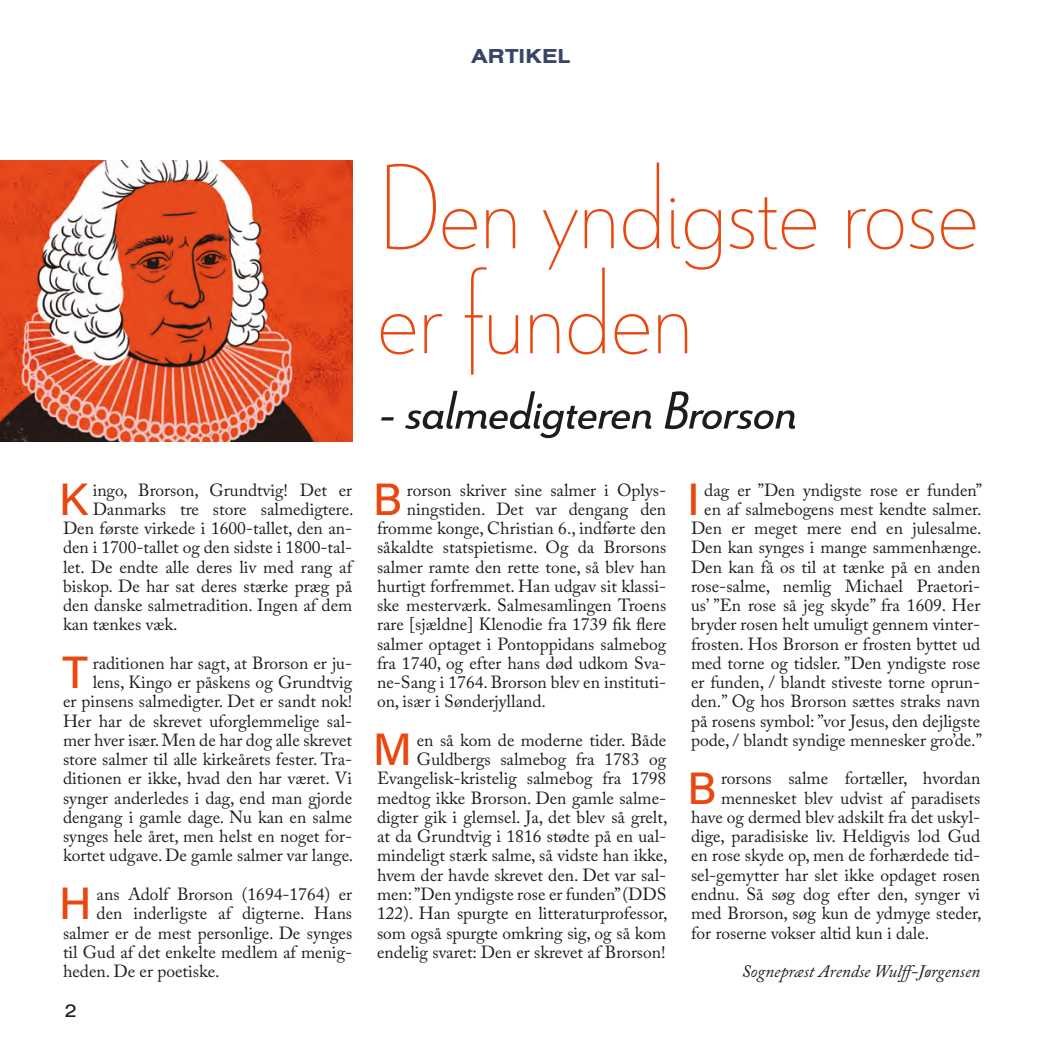
<style>
.page{position:relative;width:1042px;height:1042px;background:#fff}
.page>*{position:absolute;margin:0;border:0;box-sizing:border-box;transform-origin:0 0}
.t1{font:119px "Le Havre Thi";color:#e84710}
.t2{font:italic 52.5px "Le Havre";color:#1d1d1b}
.t3{font:500 45.15px "Acumin Pro";color:#e84710}
.t4{font:700 21px "Nimbus San Ext";color:#384565}
.t5{font:19.25px "Nimbus San Ext";color:#1d1d1b}
.t6{font:17.5px/19.2px "Adobe Caslon Pro";color:#1d1d1b;text-align:right}
.t7{font:italic 17.5px "Adobe Caslon Pro";color:#1d1d1b}
</style>
<div class="page">
<img style="left:0;top:160px;width:352px;height:281px">
<p class="t4" style="left:471px;top:42px;width:100px">ARTIKEL</p>
<p class="t3" style="left:59px;top:468px;width:31px">K</p>
<p class="t6" style="left:93px;top:480px;width:261px">ingo, Brorson, Grundtvig! Det er</p>
<p class="t6" style="left:93px;top:499px;width:262px">Danmarks tre store salmedigtere.</p>
<p class="t6" style="left:63px;top:518px;width:291px">Den første virkede i 1600-tallet, den an-</p>
<p class="t6" style="left:63px;top:538px;width:291px">den i 1700-tallet og den sidste i 1800-tal-</p>
<p class="t6" style="left:63px;top:557px;width:291px">let. De endte alle deres liv med rang af</p>
<p class="t6" style="left:63px;top:576px;width:291px">biskop. De har sat deres stærke præg på</p>
<p class="t6" style="left:63px;top:595px;width:291px">den danske salmetradition. Ingen af dem</p>
<p class="t6" style="left:63px;top:615px;width:116px">kan tænkes væk.</p>
<p class="t3" style="left:63px;top:641px;width:27px">T</p>
<p class="t6" style="left:63px;top:653px;width:292px">raditionen har sagt, at Brorson er ju&shy;lens, Kingo er påskens og Grundtvig<br>er pinsens salmedigter. Det er sandt nok!<br>Her har de skrevet uforglemmelige sal&shy;mer hver især. Men de har dog alle skrevet store salmer til alle kirkeårets fester. Tra&shy;ditionen er ikke, hvad den har været. Vi synger anderledes i dag, end man gjorde dengang i gamle dage. Nu kan en salme synges hele året, men helst en noget for&shy;kortet udgave. De gamle salmer var lange.</p>
<p class="t3" style="left:59px;top:872px;width:35px">H</p>
<p class="t6" style="left:97px;top:884px;width:257px">ans Adolf Brorson (1694-1764) er</p>
<p class="t6" style="left:97px;top:903px;width:257px">den inderligste af digterne. Hans</p>
<p class="t6" style="left:63px;top:923px;width:291px">salmer er de mest personlige. De synges</p>
<p class="t6" style="left:63px;top:942px;width:291px">til Gud af det enkelte medlem af menig-</p>
<p class="t6" style="left:63px;top:961px;width:158px">heden. De er poetiske.</p>
<p class="t5" style="left:64px;top:997px;width:14px">2</p>
<p class="t1" style="left:377px;top:142px;width:603px">Den yndigste rose</p>
<p class="t1" style="left:377px;top:247px;width:317px">er funden</p>
<p class="t2" style="left:377px;top:380px;width:419px">- salmedigteren Brorson</p>
<p class="t3" style="left:373px;top:468px;width:31px">B</p>
<p class="t6" style="left:407px;top:480px;width:261px">rorson skriver sine salmer i Oplys-</p>
<p class="t6" style="left:407px;top:499px;width:261px">ningstiden. Det var dengang den</p>
<p class="t6" style="left:377px;top:518px;width:291px">fromme konge, Christian 6., indførte den</p>
<p class="t6" style="left:377px;top:538px;width:291px">såkaldte statspietisme. Og da Brorsons</p>
<p class="t6" style="left:377px;top:557px;width:291px">salmer ramte den rette tone, så blev han</p>
<p class="t6" style="left:377px;top:576px;width:291px">hurtigt forfremmet. Han udgav sit klassi-</p>
<p class="t6" style="left:377px;top:595px;width:291px">ske mesterværk. Salmesamlingen Troens</p>
<p class="t6" style="left:377px;top:615px;width:291px">rare [sjældne] Klenodie fra 1739 fik flere</p>
<p class="t6" style="left:377px;top:634px;width:291px">salmer optaget i Pontoppidans salmebog</p>
<p class="t6" style="left:377px;top:653px;width:291px">fra 1740, og efter hans død udkom Sva-</p>
<p class="t6" style="left:377px;top:672px;width:291px">ne-Sang i 1764. Brorson blev en instituti-</p>
<p class="t6" style="left:377px;top:692px;width:170px">on, især i Sønderjylland.</p>
<p class="t3" style="left:373px;top:718px;width:41px">M</p>
<p class="t6" style="left:377px;top:730px;width:292px">en så kom de moderne tider. Både Guldbergs salmebog fra 1783 og Evangelisk-kristelig salmebog fra 1798 medtog ikke Brorson. Den gamle salme&shy;digter gik i glemsel. Ja, det blev så grelt, at da Grundtvig i 1816 stødte på en ual&shy;mindeligt stærk salme, så vidste han ikke, hvem der havde skrevet den. Det var sal&shy;men: ”Den yndigste rose er funden” (DDS 122). Han spurgte en litteraturprofessor, som også spurgte omkring sig, og så kom endelig svaret: Den er skrevet af Brorson!</p>
<p class="t6" style="left:691px;top:480px;width:292px">dag er ”Den yndigste rose er funden” en af salmebogens mest kendte salmer.<br>Den er meget mere end en julesalme.<br>Den kan synges i mange sammenhænge.<br>Den kan få os til at tænke på en anden rose-salme, nemlig Michael Praetori&shy;us’ ”En rose så jeg skyde” fra 1609. Her bryder rosen helt umuligt gennem vinter&shy;frosten. Hos Brorson er frosten byttet ud med torne og tidsler. ”Den yndigste rose er funden, / blandt stiveste torne oprun&shy;den.” Og hos Brorson sættes straks navn på rosens symbol: ”vor Jesus, den dejligste pode, / blandt syndige mennesker gro’de.”</p>
<p class="t3" style="left:687px;top:756px;width:31px">B</p>
<p class="t6" style="left:721px;top:769px;width:261px">rorsons salme fortæller, hvordan</p>
<p class="t3" style="left:687px;top:468px;width:14px">I</p>
<p class="t6" style="left:721px;top:788px;width:261px">mennesket blev udvist af paradisets</p>
<p class="t6" style="left:691px;top:807px;width:291px">have og dermed blev adskilt fra det uskyl-</p>
<p class="t6" style="left:691px;top:826px;width:291px">dige, paradisiske liv. Heldigvis lod Gud</p>
<p class="t6" style="left:691px;top:846px;width:291px">en rose skyde op, men de forhærdede tid-</p>
<p class="t6" style="left:691px;top:865px;width:291px">sel-gemytter har slet ikke opdaget rosen</p>
<p class="t6" style="left:691px;top:884px;width:291px">endnu. Så søg dog efter den, synger vi</p>
<p class="t6" style="left:691px;top:903px;width:292px">med Brorson, søg kun de ydmyge steder,</p>
<p class="t6" style="left:691px;top:923px;width:239px">for roserne vokser altid kun i dale.</p>
<p class="t7" style="left:742px;top:960px;width:240px">Sognepræst Arendse Wulff-Jørgensen</p>
</div>
